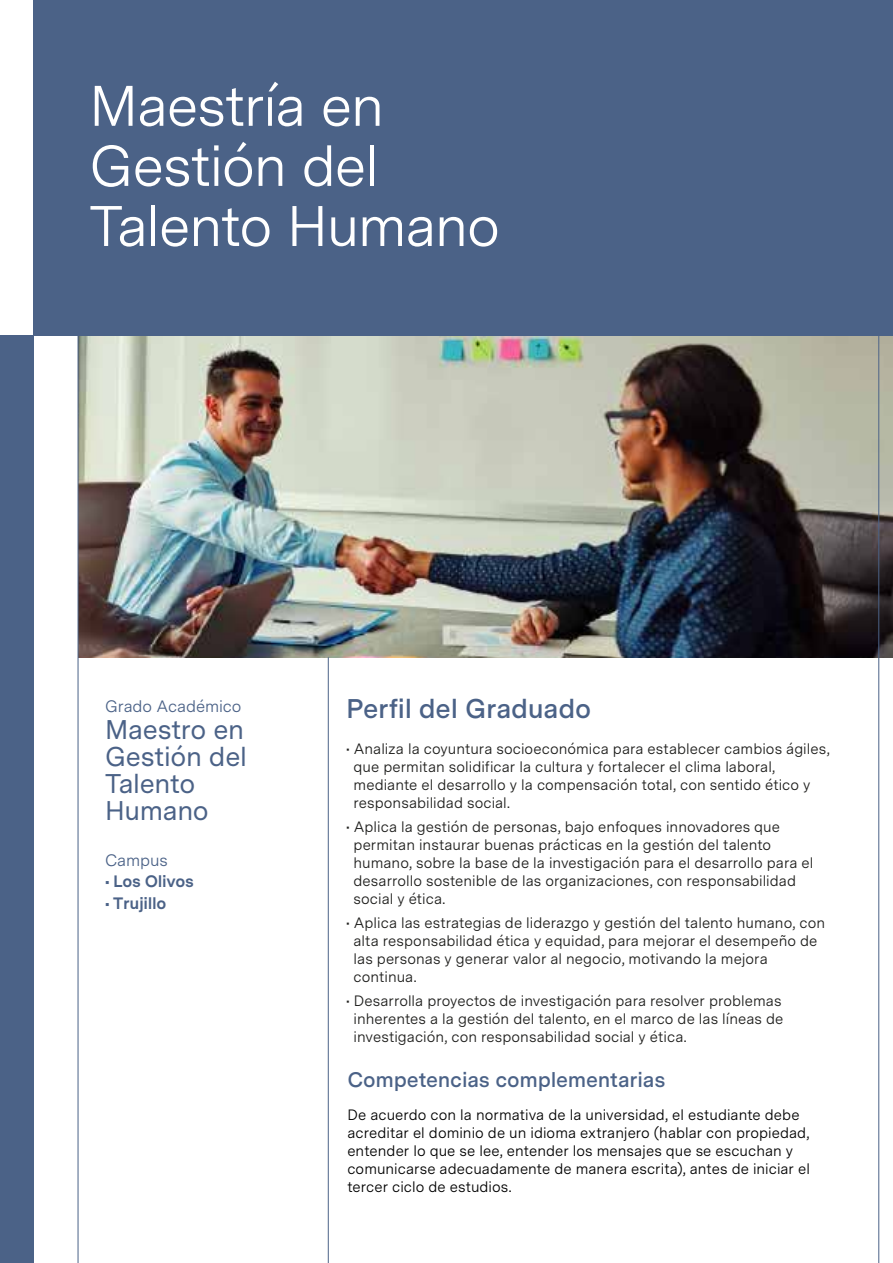
<style>
.page{position:relative;width:893px;height:1263px;background:#fff}
.page>*{position:absolute;margin:0;border:0;box-sizing:border-box;transform-origin:0 0}
.t1{font:57px/60.2px "Messina Sans";letter-spacing:-.025em;color:#fff}
.t2{font:27px/27px "Messina Sans";letter-spacing:-.01em;color:#4b6287}
.t3{font:600 27px "Messina Sans";letter-spacing:-.01em;color:#4b6287}
.t4{font:600 21px "Messina Sans";letter-spacing:-.01em;color:#4b6287}
.t5{font:16.5px "Messina Sans";letter-spacing:-.005em;color:#4b6287}
.t6{font:700 16.5px "Messina Sans";letter-spacing:-.02em;color:#4b6287}
.t7{font:15px/18px "Messina Sans";letter-spacing:.005em;color:#1d1d1b}
.t8{font:15px/18px "Messina Sans";letter-spacing:.005em;color:#000}
</style>
<div class="page">
<img style="left:79px;top:337px;width:814px;height:320px">
<hr style="left:78px;top:336px;width:1px;height:927px;background:#4b6287">
<div style="left:33px;top:0;width:860px;height:336px;background:#4b6287"></div>
<div style="left:0;top:336px;width:33px;height:927px;background:#4b6287"></div>
<hr style="left:328px;top:657px;width:1px;height:606px;background:#4b6287">
<hr style="left:878px;top:336px;width:1px;height:927px;background:#4b6287">
<h1 class="t1" style="left:89px;top:74px;width:412px">Maestría en<br>Gestión del<br>Talento Humano</h1>
<p class="t5" style="left:105px;top:694px;width:138px">Grado Académico</p>
<h2 class="t2" style="left:105px;top:715px;width:143px">Maestro en<br>Gestión del<br>Talento<br>Humano</h2>
<p class="t5" style="left:105px;top:848px;width:64px">Campus</p>
<p class="t6" style="left:105px;top:869px;width:90px">• Los Olivos</p>
<p class="t6" style="left:105px;top:890px;width:63px">• Trujillo</p>
<h2 class="t3" style="left:346px;top:688px;width:247px">Perfil del Graduado</h2>
<p class="t7" style="left:354px;top:739px;width:478px;text-indent:-8px">• Analiza la coyuntura socioeconómica para establecer cambios ágiles, que permitan solidificar la cultura y fortalecer el clima laboral, mediante el desarrollo y la compensación total, con sentido ético y responsabilidad social.</p>
<p class="t7" style="left:354px;top:817px;width:461px;text-indent:-8px">• Aplica la gestión de personas, bajo enfoques innovadores que permitan instaurar buenas prácticas en la gestión del talento humano, sobre la base de la investigación para el desarrollo para el desarrollo sostenible de las organizaciones, con responsabilidad social y ética.</p>
<p class="t7" style="left:354px;top:913px;width:473px;text-indent:-8px">• Aplica las estrategias de liderazgo y gestión del talento humano, con alta responsabilidad ética y equidad, para mejorar el desempeño de las personas y generar valor al negocio, motivando la mejora continua.</p>
<p class="t7" style="left:354px;top:991px;width:431px;text-indent:-8px">• Desarrolla proyectos de investigación para resolver problemas inherentes a la gestión del talento, en el marco de las líneas de investigación, con responsabilidad social y ética.</p>
<h3 class="t4" style="left:347px;top:1064px;width:319px">Competencias complementarias</h3>
<p class="t8" style="left:347px;top:1105px;width:464px">De acuerdo con la normativa de la universidad, el estudiante debe acreditar el dominio de un idioma extranjero (hablar con propiedad, entender lo que se lee, entender los mensajes que se escuchan y comunicarse adecuadamente de manera escrita), antes de iniciar el tercer ciclo de estudios.</p>
</div>
